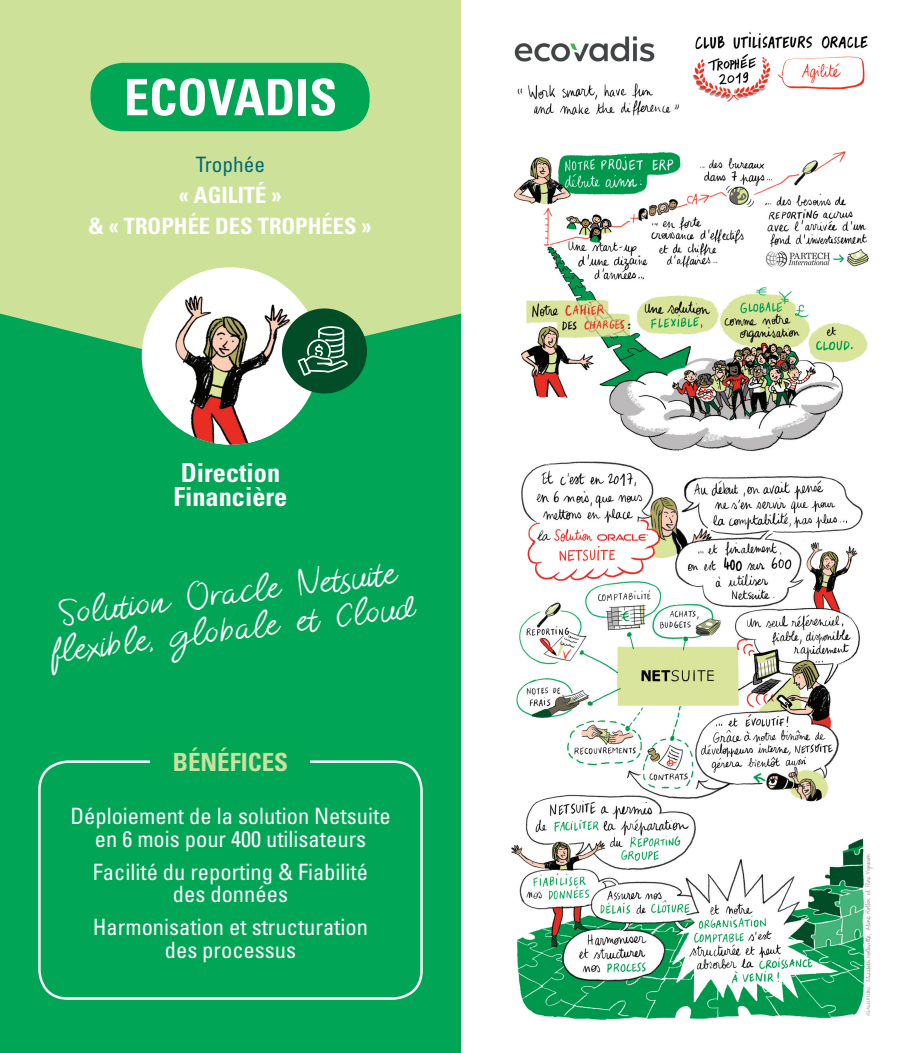
<style>
.page{position:relative;width:922px;height:1053px;background:#fff}
.page>*{position:absolute;margin:0;border:0;box-sizing:border-box;transform-origin:0 0}
.t1{font:700 condensed 50.25px "Univers LT Std";color:#fff}
.t2{font:700 condensed 26.25px/24px "Univers LT Std";color:#fff}
.t3{font:26.12px/36.2px "Morsal";color:#fff;text-align:center}
.t4{font:700 condensed 25px "Univers LT Std";color:#cbe19f}
.t5{font:condensed 22.5px/22.5px "Univers LT Std";color:#fff;text-align:center}
.t6{font:700 condensed 22.5px/31.2px "Univers LT Std";color:#fff;text-align:center}
.t7{font:condensed 21.25px "Univers LT Std";color:#006c79}
</style>
<div class="page">
<div style="left:0;top:0;width:461px;height:1052px;background:#cde298"></div>
<div style="left:0;top:313px;width:461px;height:739px;background:#00a555"></div>
<div style="left:90px;top:63px;width:279px;height:68px;background:#00a654;border-radius:33px"></div>
<img style="left:142px;top:267px;width:177px;height:177px;border-radius:89px">
<div style="left:38px;top:760px;width:384px;height:239px;border:2px solid #fff;border-radius:28px"></div>
<div style="left:150px;top:742px;width:160px;height:36px;background:#00a654"></div>
<div style="left:282px;top:308px;width:85px;height:85px;background:#004d27;border-radius:50%"></div>
<img style="left:511px;top:32px;width:362px;height:988px">
<svg style="left:297px;top:326px;width:51px;height:50px"></svg>
<h1 class="t1" style="left:124px;top:66px;width:215px">ECOVADIS</h1>
<p class="t7" style="left:196px;top:151px;width:71px">Trophée</p>
<p class="t6" style="left:89px;top:179px;width:284px">« AGILITÉ »<br>&amp; « TROPHÉE DES TROPHÉES »</p>
<p class="t2" style="left:173px;top:460px;width:115px">Direction<br>Financière</p>
<p class="t3" style="left:45px;top:598px;width:367px;rotate:-7deg">Solution Oracle Netsuite flexible, globale et Cloud</p>
<p class="t4" style="left:173px;top:746px;width:117px">BÉNÉFICES</p>
<p class="t5" style="left:70px;top:804px;width:321px">Déploiement de la solution Netsuite en 6 mois pour 400 utilisateurs</p>
<p class="t5" style="left:93px;top:860px;width:276px">Facilité du reporting &amp; Fiabilité des données</p>
<p class="t5" style="left:93px;top:915px;width:276px">Harmonisation et structuration des processus</p>
</div>
